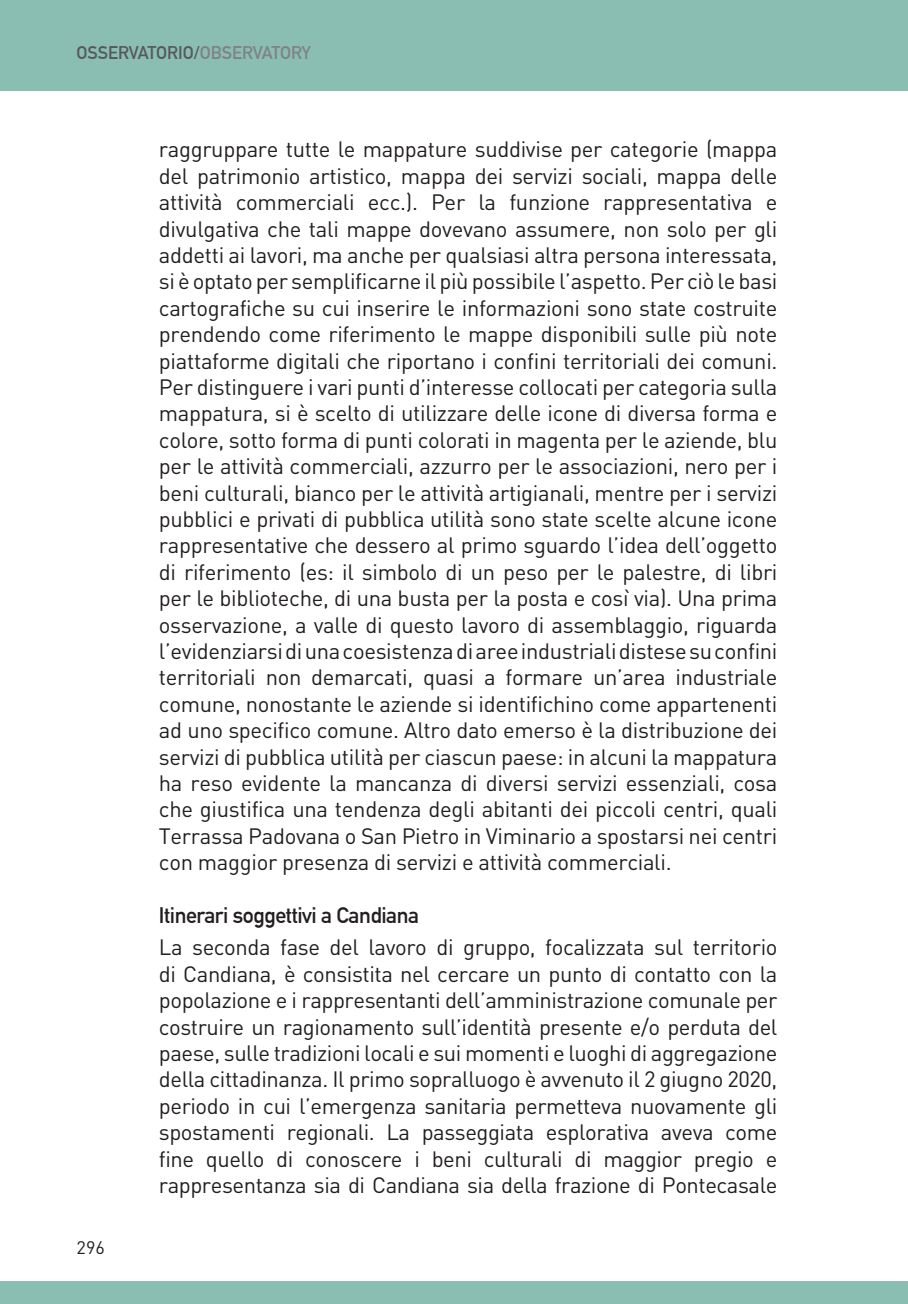
<style>
.page{position:relative;width:908px;height:1304px;background:#fff}
.page>*{position:absolute;margin:0;border:0;box-sizing:border-box;transform-origin:0 0}
.t1{font:22px/26.4px "DIN";letter-spacing:-.02em;color:#231f20;text-align:justify}
.t2{font:700 22px "DIN Alternate";letter-spacing:-.02em;color:#231f20}
.t3{font:700 18px "DIN Alternate";color:#57585a}
.t4{font:18px "DIN";color:#231f20}
.s1{color:#808285}
</style>
<div class="page">
<div style="left:0;top:0;width:907px;height:90px;background:#8abeb2"></div>
<div style="left:0;top:1281px;width:907px;height:23px;background:#8abeb2"></div>
<p class="t3" style="left:77px;top:39px;width:235px">OSSERVATORIO/<span class="s1">OBSERVATORY</span></p>
<p class="t4" style="left:77px;top:1237px;width:30px">296</p>
<p class="t1" style="left:159px;top:136px;width:620px">raggruppare tutte le mappature suddivise per categorie (mappa del patrimonio artistico, mappa dei servizi sociali, mappa delle attività commerciali ecc.). Per la funzione rappresentativa e divulgativa che tali mappe dovevano assumere, non solo per gli addetti ai lavori, ma anche per qualsiasi altra persona interessata, si è optato per semplificarne il più possibile l’aspetto. Per ciò le basi cartografiche su cui inserire le informazioni sono state costruite prendendo come riferimento le mappe disponibili sulle più note piattaforme digitali che riportano i confini territoriali dei comuni.<br>Per distinguere i vari punti d’interesse collocati per categoria sulla mappatura, si è scelto di utilizzare delle icone di diversa forma e colore, sotto forma di punti colorati in magenta per le aziende, blu per le attività commerciali, azzurro per le associazioni, nero per i beni culturali, bianco per le attività artigianali, mentre per i servizi pubblici e privati di pubblica utilità sono state scelte alcune icone rappresentative che dessero al primo sguardo l’idea dell’oggetto di riferimento (es: il simbolo di un peso per le palestre, di libri per le biblioteche, di una busta per la posta e così via). Una prima osservazione, a valle di questo lavoro di assemblaggio, riguarda l’evidenziarsi di una coesistenza di aree industriali distese su confini territoriali non demarcati, quasi a formare un’area industriale comune, nonostante le aziende si identifichino come appartenenti ad uno specifico comune. Altro dato emerso è la distribuzione dei servizi di pubblica utilità per ciascun paese: in alcuni la mappatura ha reso evidente la mancanza di diversi servizi essenziali, cosa che giustifica una tendenza degli abitanti dei piccoli centri, quali Terrassa Padovana o San Pietro in Viminario a spostarsi nei centri con maggior presenza di servizi e attività commerciali.</p>
<p class="t2" style="left:159px;top:899px;width:262px">Itinerari soggettivi a Candiana</p>
<p class="t1" style="left:159px;top:934px;width:620px">La seconda fase del lavoro di gruppo, focalizzata sul territorio di Candiana, è consistita nel cercare un punto di contatto con la popolazione e i rappresentanti dell’amministrazione comunale per costruire un ragionamento sull’identità presente e/o perduta del paese, sulle tradizioni locali e sui momenti e luoghi di aggregazione della cittadinanza. Il primo sopralluogo è avvenuto il 2 giugno 2020, periodo in cui l’emergenza sanitaria permetteva nuovamente gli spostamenti regionali. La passeggiata esplorativa aveva come fine quello di conoscere i beni culturali di maggior pregio e rappresentanza sia di Candiana sia della frazione di Pontecasale</p>
</div>
